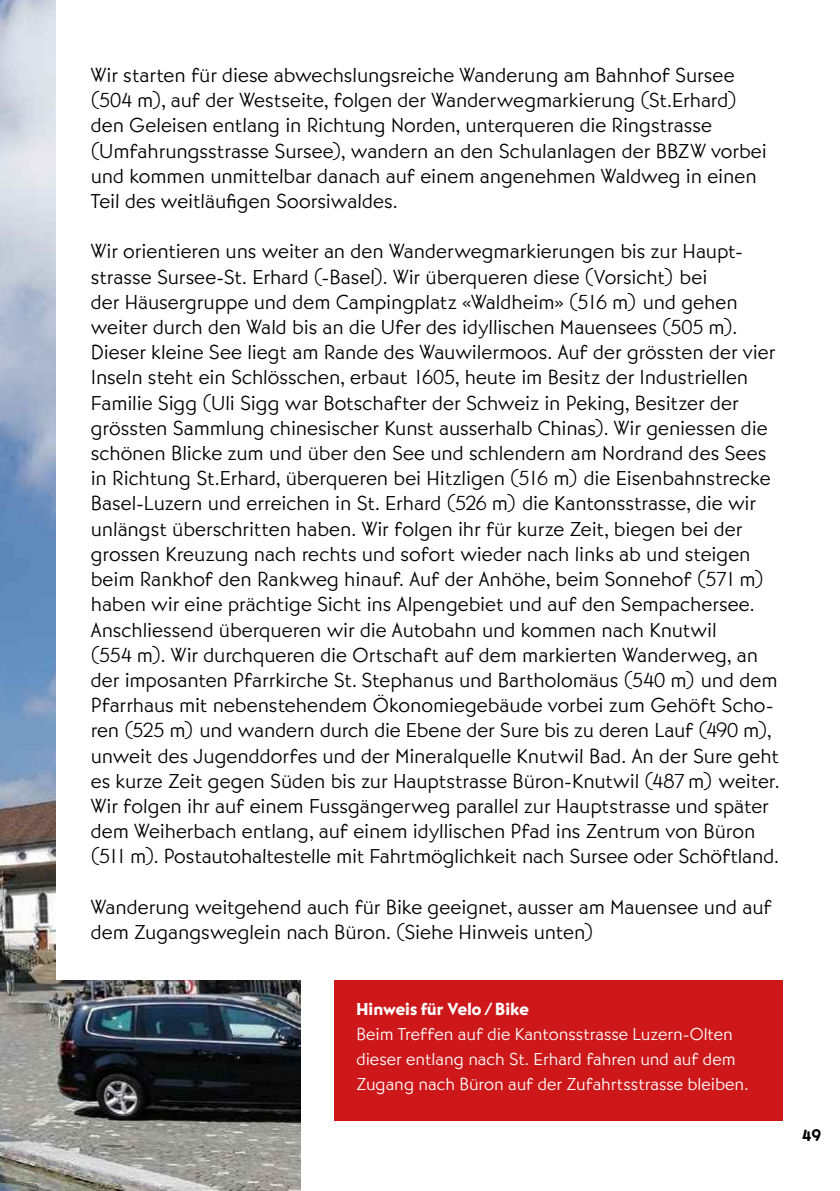
<style>
.page{position:relative;width:840px;height:1191px;background:#fff}
.page>*{position:absolute;margin:0;border:0;box-sizing:border-box;transform-origin:0 0}
.t1{font:300 21px/25.2px "Bernhard Got URW";letter-spacing:-.005em;color:#000}
.t2{font:300 18px/25.2px "Bernhard Got URW";color:#fff}
.t3{font:18px "Bernhard Got URW Hea";letter-spacing:.01em;color:#fff}
.t4{font:17px "Bernhard Got URW Hea";color:#000}
</style>
<div class="page">
<img style="left:0;top:0;width:300px;height:1191px">
<div style="left:334px;top:980px;width:448px;height:141px;background:#cd1719"></div>
<div style="left:57px;top:0;width:782px;height:979px;background:#fff"></div>
<p class="t1" style="left:91px;top:63px;width:677px">Wir starten für diese abwechslungsreiche Wanderung am Bahnhof Sursee (504 m), auf der Westseite, folgen der Wanderwegmarkierung (St.Erhard) den Geleisen entlang in Richtung Norden, unterqueren die Ringstrasse (Umfahrungsstrasse Sursee), wandern an den Schulanlagen der BBZW vorbei und kommen unmittelbar danach auf einem angenehmen Waldweg in einen Teil des weitläufigen Soorsiwaldes.</p>
<p class="t1" style="left:91px;top:239px;width:690px">Wir orientieren uns weiter an den Wanderwegmarkierungen bis zur Haupt&shy;strasse Sursee-St. Erhard (-Basel). Wir überqueren diese (Vorsicht) bei<br>der Häusergruppe und dem Campingplatz «Waldheim» (516 m) und gehen weiter durch den Wald bis an die Ufer des idyllischen Mauensees (505 m).<br>Dieser kleine See liegt am Rande des Wauwilermoos. Auf der grössten der vier Inseln steht ein Schlösschen, erbaut 1605, heute im Besitz der Industriellen Familie Sigg (Uli Sigg war Botschafter der Schweiz in Peking, Besitzer der grössten Sammlung chinesischer Kunst ausserhalb Chinas). Wir geniessen die schönen Blicke zum und über den See und schlendern am Nordrand des Sees in Richtung St.Erhard, überqueren bei Hitzligen (516 m) die Eisenbahnstrecke Basel-Luzern und erreichen in St. Erhard (526 m) die Kantonsstrasse, die wir unlängst überschritten haben. Wir folgen ihr für kurze Zeit, biegen bei der grossen Kreuzung nach rechts und sofort wieder nach links ab und steigen beim Rankhof den Rankweg hinauf. Auf der Anhöhe, beim Sonnehof (571 m) haben wir eine prächtige Sicht ins Alpengebiet und auf den Sempachersee.<br>Anschliessend überqueren wir die Autobahn und kommen nach Knutwil<br>(554 m). Wir durchqueren die Ortschaft auf dem markierten Wanderweg, an der imposanten Pfarrkirche St. Stephanus und Bartholomäus (540 m) und dem Pfarrhaus mit nebenstehendem Ökonomiegebäude vorbei zum Gehöft Scho&shy;ren (525 m) und wandern durch die Ebene der Sure bis zu deren Lauf (490 m), unweit des Jugenddorfes und der Mineralquelle Knutwil Bad. An der Sure geht es kurze Zeit gegen Süden bis zur Hauptstrasse Büron-Knutwil (487 m) weiter.<br>Wir folgen ihr auf einem Fussgängerweg parallel zur Hauptstrasse und später dem Weiherbach entlang, auf einem idyllischen Pfad ins Zentrum von Büron (511 m). Postautohaltestelle mit Fahrtmöglichkeit nach Sursee oder Schöftland.</p>
<p class="t1" style="left:91px;top:894px;width:682px">Wanderung weitgehend auch für Bike geeignet, ausser am Mauensee und auf dem Zugangsweglein nach Büron. (Siehe Hinweis unten)</p>
<p class="t3" style="left:356px;top:997px;width:174px">Hinweis für Velo /Bike</p>
<p class="t2" style="left:356px;top:1021px;width:393px">Beim Treffen auf die Kantonsstrasse Luzern-Olten dieser entlang nach St. Erhard fahren und auf dem<br>Zugang nach Büron auf der Zufahrtsstrasse bleiben.</p>
<p class="t4" style="left:801px;top:1124px;width:21px">49</p>
</div>
